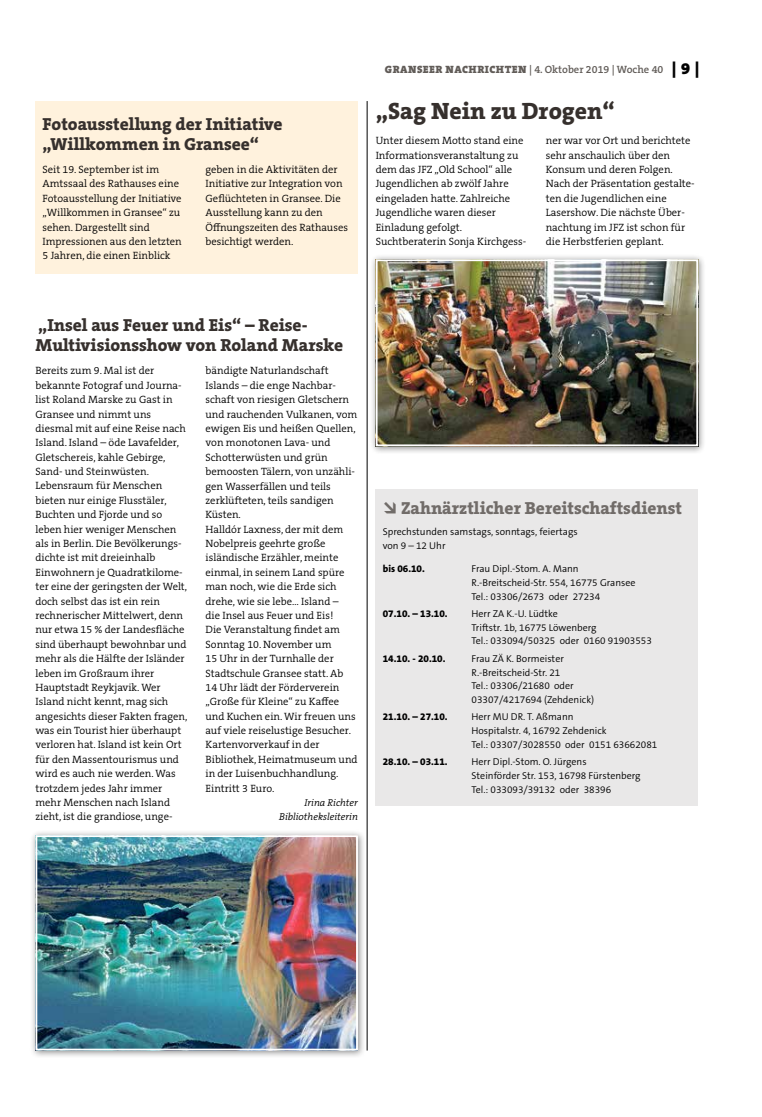
<style>
.page{position:relative;width:762px;height:1117px;background:#fff}
.page>*{position:absolute;margin:0;border:0;box-sizing:border-box;transform-origin:0 0}
.t1{font:800 23.75px "The Serif B W8";color:#36302d}
.t2{font:800 17.5px/20px "The Serif B W8";color:#36302d}
.t3{font:800 17.5px "The Serif B W8";color:#716c69}
.t4{font:300 10.62px/14.4px "The Serif B W4";color:#000}
.t5{font:600 10.62px "The Serif B W6";color:#615c58}
.t6{font:300 10px/13.8px "The Sans B W4";color:#000}
.t7{font:800 10px "The Sans B W8";color:#000}
.t8{font:italic 300 10px/14.4px "The Serif B W4";color:#000;text-align:right}
.s1{font-family:"The Serif B W9";font-weight:900}
.s2{font-family:"The Serif B W9";font-weight:900;font-size:16.25px;color:#000}
</style>
<div class="page">
<hr style="left:367px;top:101px;width:1px;height:949px;background:#000">
<div style="left:30px;top:829px;width:336px;height:229px;background:#000;opacity:.45"></div>
<img style="left:38px;top:838px;width:317px;height:209px">
<div style="left:35px;top:835px;width:323px;height:215px;border:2px solid #fff"></div>
<div style="left:370px;top:253px;width:336px;height:201px;background:#000;opacity:.45"></div>
<img style="left:379px;top:262px;width:316px;height:181px">
<div style="left:376px;top:259px;width:322px;height:187px;border:2px solid #fff"></div>
<div style="left:376px;top:489px;width:322px;height:316px;background:#e9e8e8"></div>
<div style="left:35px;top:101px;width:323px;height:172px;background:#fff2dd"></div>
<h2 class="t2" style="left:43px;top:114px;width:241px">Fotoausstellung der Initiative „Willkommen in Gransee“</h2>
<p class="t4" style="left:43px;top:162px;width:141px">Seit 19. September ist im<br>Amtssaal des Rathauses eine<br>Fotoausstellung der Initiative „Willkommen in Gransee“ zu sehen. Dargestellt sind<br>Impressionen aus den letzten<br>5 Jahren, die einen Einblick</p>
<p class="t4" style="left:206px;top:162px;width:144px">geben in die Aktivitäten der<br>Initiative zur Integration von<br>Geflüchteten in Gransee. Die<br>Ausstellung kann zu den<br>Öffnungszeiten des Rathauses besichtigt werden.</p>
<p class="t5" style="left:385px;top:63px;width:316px"><span class="s1">GRANSEER NACHRICHTEN</span> | 4. Oktober 2019 | Woche 40 <span class="s2">| 9 |</span></p>
<h1 class="t1" style="left:376px;top:95px;width:241px">„Sag Nein zu Drogen“</h1>
<p class="t4" style="left:376px;top:133px;width:152px">Unter diesem Motto stand eine<br>Informationsveranstaltung zu dem das JFZ „Old School“ alle<br>Jugendlichen ab zwölf Jahre eingeladen hatte. Zahlreiche<br>Jugendliche waren dieser<br>Einladung gefolgt.<br>Suchtberaterin Sonja Kirchgess-</p>
<p class="t4" style="left:546px;top:133px;width:150px">ner war vor Ort und berichtete sehr anschaulich über den<br>Konsum und deren Folgen.<br>Nach der Präsentation gestalte&shy;ten die Jugendlichen eine<br>Lasershow. Die nächste Über&shy;nachtung im JFZ ist schon für die Herbstferien geplant.</p>
<h2 class="t2" style="left:35px;top:315px;width:309px">„Insel aus Feuer und Eis“ – Reise-<br>Multivisionsshow von Roland Marske</h2>
<p class="t4" style="left:35px;top:363px;width:153px">Bereits zum 9. Mal ist der bekannte Fotograf und Journa&shy;list Roland Marske zu Gast in<br>Gransee und nimmt uns diesmal mit auf eine Reise nach<br>Island. Island – öde Lavafelder,<br>Gletschereis, kahle Gebirge,<br>Sand- und Steinwüsten.<br>Lebensraum für Menschen bieten nur einige Flusstäler,<br>Buchten und Fjorde und so leben hier weniger Menschen als in Berlin. Die Bevölkerungs&shy;dichte ist mit dreieinhalb<br>Einwohnern je Quadratkilome&shy;ter eine der geringsten der Welt, doch selbst das ist ein rein rechnerischer Mittelwert, denn nur etwa 15 % der Landesfläche sind überhaupt bewohnbar und mehr als die Hälfte der Isländer leben im Großraum ihrer<br>Hauptstadt Reykjavik. Wer<br>Island nicht kennt, mag sich angesichts dieser Fakten fragen, was ein Tourist hier überhaupt verloren hat. Island ist kein Ort für den Massentourismus und wird es auch nie werden. Was trotzdem jedes Jahr immer mehr Menschen nach Island zieht, ist die grandiose, unge-</p>
<p class="t4" style="left:206px;top:363px;width:154px">bändigte Naturlandschaft<br>Islands – die enge Nachbar&shy;schaft von riesigen Gletschern und rauchenden Vulkanen, vom ewigen Eis und heißen Quellen, von monotonen Lava- und<br>Schotterwüsten und grün bemoosten Tälern, von unzähli&shy;gen Wasserfällen und teils zerklüfteten, teils sandigen<br>Küsten.<br>Halldór Laxness, der mit dem<br>Nobelpreis geehrte große isländische Erzähler, meinte einmal, in seinem Land spüre man noch, wie die Erde sich drehe, wie sie lebe... Island –<br>die Insel aus Feuer und Eis!<br>Die Veranstaltung findet am<br>Sonntag 10. November um<br>15 Uhr in der Turnhalle der<br>Stadtschule Gransee statt. Ab<br>14 Uhr lädt der Förderverein „Große für Kleine“ zu Kaffee und Kuchen ein. Wir freuen uns auf viele reiselustige Besucher.<br>Kartenvorverkauf in der<br>Bibliothek, Heimatmuseum und in der Luisenbuchhandlung.<br>Eintritt 3 Euro.</p>
<p class="t8" style="left:279px;top:795px;width:80px">Irina Richter<br>Bibliotheksleiterin</p>
<h2 class="t3" style="left:383px;top:496px;width:301px">→ Zahnärztlicher Bereitschaftsdienst</h2>
<p class="t6" style="left:383px;top:524px;width:196px;line-height:14.4px">Sprechstunden samstags, sonntags, feiertags von 9 – 12 Uhr</p>
<p class="t7" style="left:383px;top:562px;width:44px">bis 06.10.</p>
<p class="t6" style="left:471px;top:561px;width:165px">Frau Dipl.-Stom. A. Mann<br>R.-Breitscheid-Str. 554, 16775 Gransee<br>Tel.: 03306/2673 oder 27234</p>
<p class="t7" style="left:383px;top:607px;width:66px">07.10. – 13.10.</p>
<p class="t6" style="left:471px;top:606px;width:182px">Herr ZA K.-U. Lüdtke<br>Triftstr. 1b, 16775 Löwenberg<br>Tel.: 033094/50325 oder 0160 91903553</p>
<p class="t7" style="left:383px;top:651px;width:64px">14.10. - 20.10.</p>
<p class="t6" style="left:471px;top:651px;width:124px">Frau ZÄ K. Bormeister<br>R.-Breitscheid-Str. 21<br>Tel.: 03306/21680 oder<br>03307/4217694 (Zehdenick)</p>
<p class="t7" style="left:383px;top:710px;width:66px">21.10. – 27.10.</p>
<p class="t6" style="left:471px;top:710px;width:187px">Herr MU DR. T. Aßmann<br>Hospitalstr. 4, 16792 Zehdenick<br>Tel.: 03307/3028550 oder 0151 63662081</p>
<p class="t7" style="left:383px;top:755px;width:66px">28.10. – 03.11.</p>
<p class="t6" style="left:471px;top:754px;width:171px">Herr Dipl.-Stom. O. Jürgens<br>Steinförder Str. 153, 16798 Fürstenberg<br>Tel.: 033093/39132 oder 38396</p>
</div>
